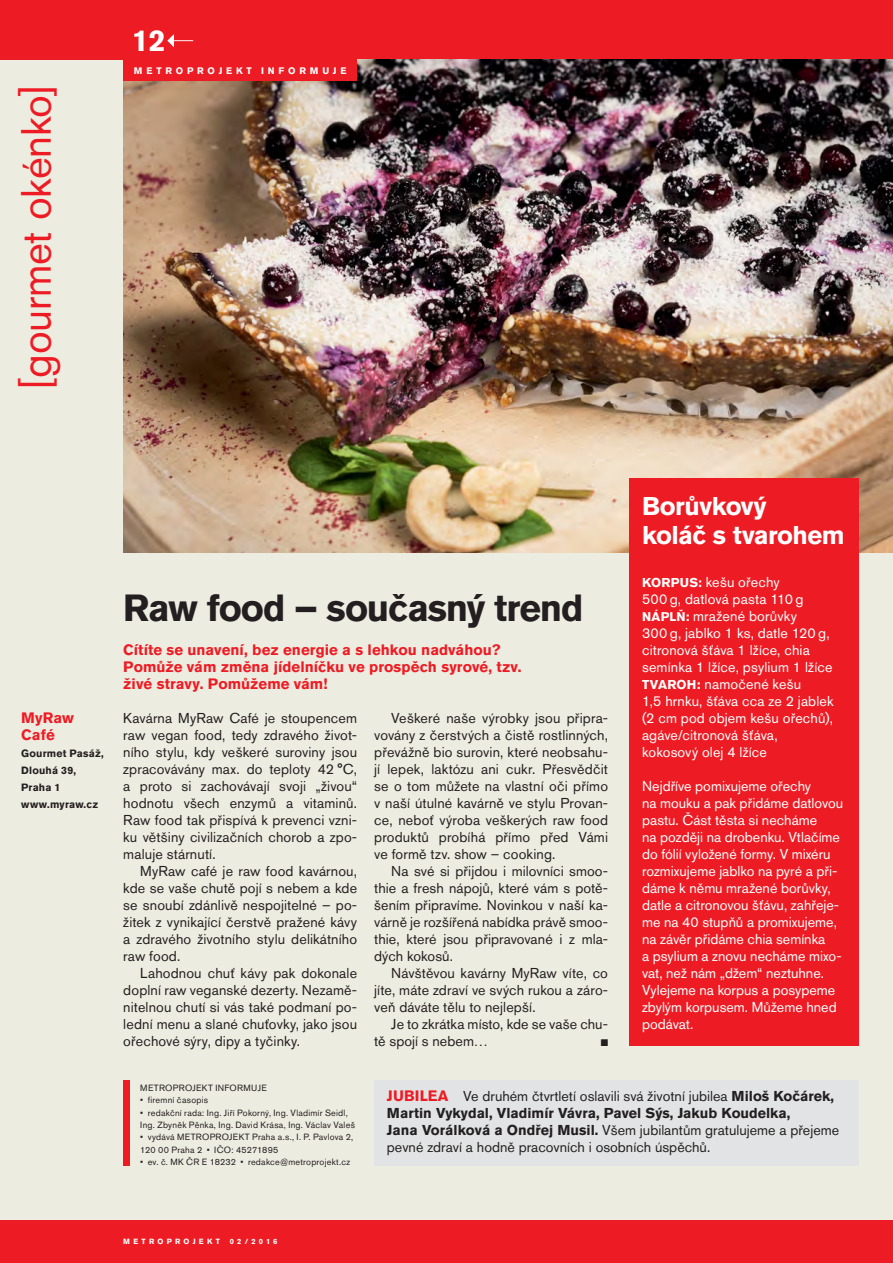
<style>
.page{position:relative;width:893px;height:1263px;background:#edece1}
.page>*{position:absolute;margin:0;border:0;box-sizing:border-box;transform-origin:0 0}
.t1{font:42px "Akzidenz Grotesk CE";letter-spacing:-.01em;color:#ed1c24}
.t2{font:700 37.5px "Akzidenz Grotesk CE";letter-spacing:-.03em;color:#231f20}
.t3{font:700 30px "Akzidenz Grotesk CE";color:#fff}
.t4{font:700 25.5px/29.7px "Akzidenz Grotesk CE";letter-spacing:-.02em;color:#fff}
.t5{font:700 15px/17px "Akzidenz Grotesk CE";color:#ed1c24}
.t6{font:14.25px/17px "Akzidenz Grotesk CE";letter-spacing:.005em;color:#231f20;text-align:justify}
.t7{font:14.25px/17px "Akzidenz Grotesk CE";color:#fff}
.t8{font:700 10.5px/17px "Akzidenz Grotesk CE";letter-spacing:.015em;color:#231f20}
.t9{font:9.75px "Zapf Dingbats ITC";color:#231f20}
.t10{font:700 9.3px "Akzidenz Grotesk CE";letter-spacing:.405em;color:#fff}
.t11{font:9px/12.3px "Akzidenz Grotesk CE";letter-spacing:.025em;color:#231f20}
.t12{font:700 7.5px "Akzidenz Grotesk CE";letter-spacing:.43em;color:#fff}
.s1{font-weight:700;font-size:12.75px}
.s2{font-weight:700;font-size:12.6px}
.s3{font-weight:700;font-size:15px;color:#ed1c24}
.s4{font-weight:700}
</style>
<div class="page">
<div style="left:0;top:0;width:893px;height:60px;background:#ed1c24"></div>
<img style="left:123px;top:60px;width:770px;height:493px">
<div style="left:629px;top:478px;width:230px;height:568px;background:#ed1c24"></div>
<div style="left:0;top:1220px;width:893px;height:43px;background:#ed1c24"></div>
<div style="left:123px;top:0;width:234px;height:81px;background:#ed1c24"></div>
<svg style="left:167px;top:34px;width:26px;height:13px"></svg>
<div style="left:374px;top:1080px;width:485px;height:85px;background:#e2e3e4"></div>
<div style="left:123px;top:1080px;width:7px;height:85px;background:#ed1c24"></div>
<h1 class="t1" style="left:21px;top:389px;width:306px;rotate:-90deg">[gourmet okénko]</h1>
<h3 class="t3" style="left:132px;top:30px;width:36px">12</h3>
<p class="t10" style="left:134px;top:68px;width:214px">METROPROJEKT INFORMUJE</p>
<p class="t5" style="left:21px;top:711px;width:54px">MyRaw<br>Café</p>
<p class="t8" style="left:21px;top:746px;width:84px">Gourmet Pasáž,<br>Dlouhá 39,<br>Praha 1 www.myraw.cz</p>
<h2 class="t2" style="left:123px;top:594px;width:462px">Raw food – současný trend</h2>
<p class="t5" style="left:123px;top:643px;width:400px">Cítíte se unavení, bez energie a s lehkou nadváhou?<br>Pomůže vám změna jídelníčku ve prospěch syrové, tzv. živé stravy. Pomůžeme vám!</p>
<p class="t6" style="left:123px;top:711px;width:235px">Kavárna MyRaw Café je stoupencem raw vegan food, tedy zdravého život&shy;ního stylu, kdy veškeré suroviny jsou zpracovávány max. do teploty 42 °C, a proto si zachovávají svoji „živou“ hodnotu všech enzymů a vitaminů.<br>Raw food tak přispívá k prevenci vzni&shy;ku většiny civilizačních chorob a zpo&shy;maluje stárnutí.</p>
<p class="t6" style="left:123px;top:864px;width:235px;text-indent:17px">MyRaw café je raw food kavárnou, kde se vaše chutě pojí s nebem a kde se snoubí zdánlivě nespojitelné – po&shy;žitek z vynikající čerstvě pražené kávy a zdravého životního stylu delikátního raw food.</p>
<p class="t6" style="left:123px;top:966px;width:235px;text-indent:17px">Lahodnou chuť kávy pak dokonale doplní raw veganské dezerty. Nezamě&shy;nitelnou chutí si vás také podmaní po&shy;lední menu a slané chuťovky, jako jsou ořechové sýry, dipy a tyčinky.</p>
<p class="t6" style="left:374px;top:711px;width:235px;text-indent:17px">Veškeré naše výrobky jsou připra&shy;vovány z čerstvých a čistě rostlinných, převážně bio surovin, které neobsahu&shy;jí lepek, laktózu ani cukr. Přesvědčit se o tom můžete na vlastní oči přímo v naší útulné kavárně ve stylu Provan&shy;ce, neboť výroba veškerých raw food produktů probíhá přímo před Vámi ve formě tzv. show – cooking.</p>
<p class="t6" style="left:374px;top:864px;width:235px;text-indent:17px">Na své si přijdou i milovníci smoo&shy;thie a fresh nápojů, které vám s potě&shy;šením připravíme. Novinkou v naší ka&shy;várně je rozšířená nabídka právě smoo&shy;thie, které jsou připravované i z mla&shy;dých kokosů.</p>
<p class="t6" style="left:374px;top:966px;width:235px;text-indent:17px">Návštěvou kavárny MyRaw víte, co jíte, máte zdraví ve svých rukou a záro&shy;veň dáváte tělu to nejlepší.</p>
<p class="t6" style="left:374px;top:1017px;width:235px;text-indent:17px">Je to zkrátka místo, kde se vaše chu&shy;tě spojí s nebem…</p>
<p class="t9" style="left:601px;top:1038px;width:9px">■</p>
<h3 class="t4" style="left:642px;top:494px;width:204px">Borůvkový<br>koláč s tvarohem</h3>
<p class="t7" style="left:642px;top:575px;width:193px"><span class="s1">KORPUS:</span> kešu ořechy<br>500 g, datlová pasta 110 g<br><span class="s2">NÁPLŇ:</span> mražené borůvky<br>300 g, jablko 1 ks, datle 120 g, citronová šťáva 1 lžíce, chia semínka 1 lžíce, psylium 1 lžíce<br><span class="s1">TVAROH:</span> namočené kešu<br>1,5 hrnku, šťáva cca ze 2 jablek (2 cm pod objem kešu ořechů), agáve/citronová šťáva, kokosový olej 4 lžíce</p>
<p class="t7" style="left:642px;top:779px;width:203px">Nejdříve pomixujeme ořechy<br>na mouku a pak přidáme datlovou pastu. Část těsta si necháme<br>na později na drobenku. Vtlačíme do fólií vyložené formy. V mixéru rozmixujeme jablko na pyré a při&shy;dáme k němu mražené borůvky, datle a citronovou šťávu, zahřeje&shy;me na 40 stupňů a promixujeme, na závěr přidáme chia semínka<br>a psylium a znovu necháme mixo&shy;vat, než nám „džem“ neztuhne.<br>Vylejeme na korpus a posypeme zbylým korpusem. Můžeme hned podávat.</p>
<p class="t11" style="left:140px;top:1082px;width:128px">METROPROJEKT INFORMUJE</p>
<p class="t11" style="left:140px;top:1095px;width:69px">• firemní časopis</p>
<p class="t11" style="left:140px;top:1107px;width:216px">• redakční rada: Ing. Jiří Pokorný, Ing. Vladimír Seidl,<br>Ing. Zbyněk Pěnka, Ing. David Krása, Ing. Václav Valeš</p>
<p class="t11" style="left:140px;top:1132px;width:215px">• vydává METROPROJEKT Praha a. s., I. P. Pavlova 2,<br>120 00 Praha 2 • IČO: 45271895</p>
<p class="t11" style="left:140px;top:1157px;width:211px">• ev. č. MK ČR E 18232 • redakce@metroprojekt.cz</p>
<p class="t6" style="left:387px;top:1089px;width:454px;text-align:left"><span class="s3">JUBILEA</span> Ve druhém čtvrtletí oslavili svá životní jubilea <span class="s4">Miloš Kočárek, Martin Vykydal, Vladimír Vávra, Pavel Sýs, Jakub Koudelka,<br>Jana Vorálková a Ondřej Musil.</span> Všem jubilantům gratulujeme a přejeme pevné zdraví a hodně pracovních i osobních úspěchů.</p>
<p class="t12" style="left:123px;top:1238px;width:98px">METROPROJEKT</p>
<p class="t12" style="left:230px;top:1238px;width:49px">02/2016</p>
</div>
